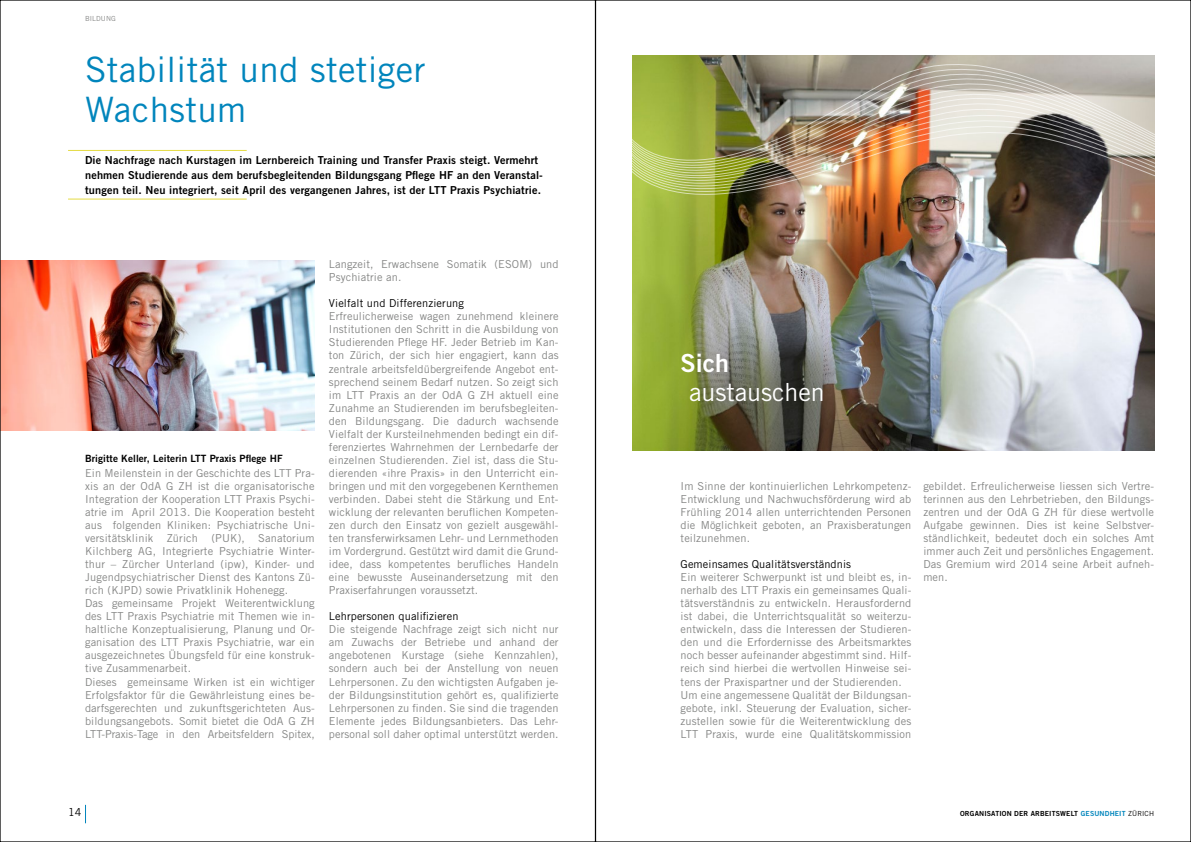
<style>
.page{position:relative;width:1191px;height:842px;background:#fff}
.page>*{position:absolute;margin:0;border:0;box-sizing:border-box;transform-origin:0 0}
._101_Titel{font:35px "Trade Gothic LT";letter-spacing:.01em;color:#0085bc}
._104_Quote{font:25px "Trade Gothic LT";color:#fff}
._104_Quote-2{font:25px "Trade Gothic LT Bold Two";color:#fff}
._103_Text{font:11px/13px "Trade Gothic LT";letter-spacing:.01em;color:#868786;text-align:justify}
._102_Lead{font:11px/15px "Trade Gothic LT Bold Two";letter-spacing:.015em;color:#000}
._103_Text-2{font:11px "Trade Gothic LT";letter-spacing:.01em;color:#000}
._105_Autoren{font:10px "Trade Gothic LT Bold Two";letter-spacing:.01em;color:#000}
.t1{font:7px "Trade Gothic LT Bold Two";letter-spacing:.02em;color:#000}
.t2{font:7px "Trade Gothic LT";letter-spacing:.01em;color:#868786}
.s1{color:#0085bc}
.s2{font-family:"Trade Gothic LT"}
</style>
<div class="page">
<svg style="left:85px;top:805px;width:1px;height:18px"></svg>
<img style="left:632px;top:55px;width:522px;height:396px">
<hr style="left:68px;top:150px;width:179px;height:1px;background:#e4db43">
<hr style="left:68px;top:199px;width:179px;height:1px;background:#e4db43">
<img style="left:2px;top:260px;width:313px;height:170px">
<img style="left:632px;top:63px;width:523px;height:157px">
<p class="t2" style="left:85px;top:14px;width:32px">BILDUNG</p>
<p class="_101_Titel" style="left:85px;top:49px;width:342px">Stabilität und stetiger</p>
<p class="_101_Titel" style="left:85px;top:89px;width:163px">Wachstum</p>
<p class="_102_Lead" style="left:85px;top:152px;width:459px">Die Nachfrage nach Kurstagen im Lernbereich Training und Transfer Praxis steigt. Vermehrt nehmen Studierende aus dem berufsbegleitenden Bildungsgang Pflege HF an den Veranstal&shy;tungen teil. Neu integriert, seit April des vergangenen Jahres, ist der LTT Praxis Psychiatrie.</p>
<p class="_105_Autoren" style="left:85px;top:452px;width:199px">Brigitte Keller, Leiterin LTT Praxis Pflege HF</p>
<p class="_103_Text" style="left:85px;top:466px;width:231px">Ein Meilenstein in der Geschichte des LTT Pra&shy;xis an der OdA G ZH ist die organisatorische Integration der Kooperation LTT Praxis Psychi&shy;atrie im April 2013. Die Kooperation besteht aus folgenden Kliniken: Psychiatrische Uni&shy;versitätsklinik Zürich (PUK), Sanatorium Kilchberg AG, Integrierte Psychiatrie Winter&shy;thur – Zürcher Unterland (ipw), Kinder- und Jugendpsychiatrischer Dienst des Kantons Zü&shy;rich (KJPD) sowie Privatklinik Hohenegg.</p>
<p class="_103_Text" style="left:85px;top:597px;width:231px">Das gemeinsame Projekt Weiterentwicklung des LTT Praxis Psychiatrie mit Themen wie in&shy;haltliche Konzeptualisierung, Planung und Or&shy;ganisation des LTT Praxis Psychiatrie, war ein ausgezeichnetes Übungsfeld für eine konstruk&shy;tive Zusammenarbeit.</p>
<p class="_103_Text" style="left:85px;top:675px;width:231px">Dieses gemeinsame Wirken ist ein wichtiger Erfolgsfaktor für die Gewährleistung eines be&shy;darfsgerechten und zukunftsgerichteten Aus&shy;bildungsangebots. Somit bietet die OdA G ZH LTT-Praxis-Tage in den Arbeitsfeldern Spitex,</p>
<p class="_103_Text" style="left:329px;top:258px;width:231px">Langzeit, Erwachsene Somatik (ESOM) und<br>Psychiatrie an.</p>
<p class="_103_Text-2" style="left:329px;top:297px;width:136px">Vielfalt und Differenzierung</p>
<p class="_103_Text" style="left:329px;top:310px;width:231px">Erfreulicherweise wagen zunehmend kleinere Institutionen den Schritt in die Ausbildung von Studierenden Pflege HF. Jeder Betrieb im Kan&shy;ton Zürich, der sich hier engagiert, kann das zentrale arbeitsfeldübergreifende Angebot ent&shy;sprechend seinem Bedarf nutzen. So zeigt sich im LTT Praxis an der OdA G ZH aktuell eine Zunahme an Studierenden im berufsbegleiten&shy;den Bildungsgang. Die dadurch wachsende Vielfalt der Kursteilnehmenden bedingt ein dif&shy;ferenziertes Wahrnehmen der Lernbedarfe der einzelnen Studierenden. Ziel ist, dass die Stu&shy;dierenden «ihre Praxis» in den Unterricht ein&shy;bringen und mit den vorgegebenen Kernthemen verbinden. Dabei steht die Stärkung und Ent&shy;wicklung der relevanten beruflichen Kompeten&shy;zen durch den Einsatz von gezielt ausgewähl&shy;ten transferwirksamen Lehr- und Lernmethoden im Vordergrund. Gestützt wird damit die Grund&shy;idee, dass kompetentes berufliches Handeln eine bewusste Auseinandersetzung mit den Praxiserfahrungen voraussetzt.</p>
<p class="_103_Text-2" style="left:329px;top:610px;width:131px">Lehrpersonen qualifizieren</p>
<p class="_103_Text" style="left:329px;top:623px;width:231px">Die steigende Nachfrage zeigt sich nicht nur am Zuwachs der Betriebe und anhand der angebotenen Kurstage (siehe Kennzahlen), sondern auch bei der Anstellung von neuen Lehrpersonen. Zu den wichtigsten Aufgaben je&shy;der Bildungsinstitution gehört es, qualifizierte Lehrpersonen zu finden. Sie sind die tragenden Elemente jedes Bildungsanbieters. Das Lehr&shy;personal soll daher optimal unterstützt werden.</p>
<p class="_104_Quote-2" style="left:680px;top:347px;width:50px">Sich</p>
<p class="_104_Quote" style="left:689px;top:377px;width:137px">austauschen</p>
<p class="_103_Text" style="left:680px;top:479px;width:232px">Im Sinne der kontinuierlichen Lehrkompetenz-Entwicklung und Nachwuchsförderung wird ab Frühling 2014 allen unterrichtenden Personen die Möglichkeit geboten, an Praxisberatungen teilzunehmen.</p>
<p class="_103_Text-2" style="left:680px;top:558px;width:172px">Gemeinsames Qualitätsverständnis</p>
<p class="_103_Text" style="left:680px;top:571px;width:232px">Ein weiterer Schwerpunkt ist und bleibt es, in&shy;nerhalb des LTT Praxis ein gemeinsames Quali&shy;tätsverständnis zu entwickeln. Herausfordernd ist dabei, die Unterrichtsqualität so weiterzu&shy;entwickeln, dass die Interessen der Studieren&shy;den und die Erfordernisse des Arbeitsmarktes noch besser aufeinander abgestimmt sind. Hilf&shy;reich sind hierbei die wertvollen Hinweise sei&shy;tens der Praxispartner und der Studierenden.</p>
<p class="_103_Text" style="left:680px;top:688px;width:232px">Um eine angemessene Qualität der Bildungsan&shy;gebote, inkl. Steuerung der Evaluation, sicher&shy;zustellen sowie für die Weiterentwicklung des LTT Praxis, wurde eine Qualitätskommission</p>
<p class="_103_Text" style="left:923px;top:479px;width:232px">gebildet. Erfreulicherweise liessen sich Vertre&shy;terinnen aus den Lehrbetrieben, den Bildungs&shy;zentren und der OdA G ZH für diese wertvolle Aufgabe gewinnen. Dies ist keine Selbstver&shy;ständlichkeit, bedeutet doch ein solches Amt immer auch Zeit und persönliches Engagement.<br>Das Gremium wird 2014 seine Arbeit aufneh&shy;men.</p>
<p class="_103_Text-2" style="left:68px;top:805px;width:15px">14</p>
<p class="t1" style="left:960px;top:809px;width:196px">ORGANISATION DER ARBEITSWELT <span class="s1">GESUNDHEIT</span> <span class="s2">ZÜRICH</span></p>
</div>
